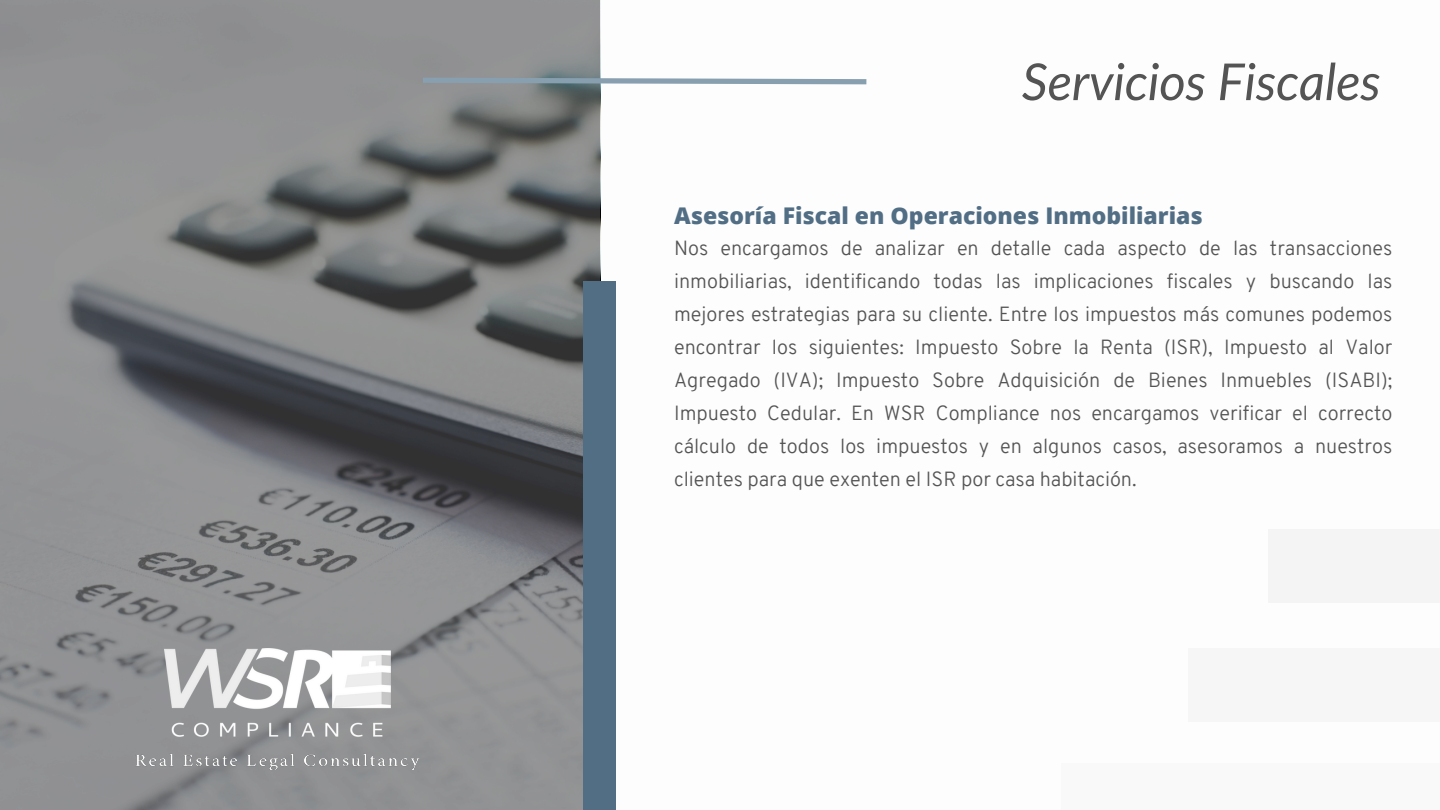
<style>
.page{position:relative;width:1440px;height:810px;background:#fff}
.page>*{position:absolute;margin:0;border:0;box-sizing:border-box;transform-origin:0 0}
.t1{font:italic 51px "Lato";letter-spacing:-.005em;color:#545454}
.t2{font:800 23px "Open Sans";color:#516e85}
.t3{font:300 20px/33px "Overpass";color:#545454;text-align:justify}
</style>
<div class="page">
<div style="left:1062px;top:764px;width:378px;height:46px;background:#f9f9f9"></div>
<div style="left:1188px;top:648px;width:252px;height:73px;background:#f6f6f6"></div>
<div style="left:1268px;top:529px;width:172px;height:74px;background:#f4f4f4"></div>
<svg style="left:0;top:0;width:600px;height:810px;background:#818284"></svg>
<div style="left:583px;top:282px;width:33px;height:528px;background:#516e85"></div>
<svg style="left:418px;top:75px;width:449px;height:12px"></svg>
<img style="left:133px;top:754px;width:290px;height:15px">
<img style="left:165px;top:648px;width:226px;height:94px">
<p class="t1" style="left:1022px;top:50px;width:360px">Servicios Fiscales</p>
<p class="t2" style="left:674px;top:199px;width:530px">Asesoría Fiscal en Operaciones Inmobiliarias</p>
<p class="t3" style="left:674px;top:234px;width:720px">Nos encargamos de analizar en detalle cada aspecto de las transacciones inmobiliarias, identificando todas las implicaciones fiscales y buscando las mejores estrategias para su cliente. Entre los impuestos más comunes podemos encontrar los siguientes: Impuesto Sobre la Renta (ISR), Impuesto al Valor Agregado (IVA); Impuesto Sobre Adquisición de Bienes Inmuebles (ISABI); Impuesto Cedular. En WSR Compliance nos encargamos verificar el correcto cálculo de todos los impuestos y en algunos casos, asesoramos a nuestros clientes para que exenten el ISR por casa habitación.</p>
</div>
